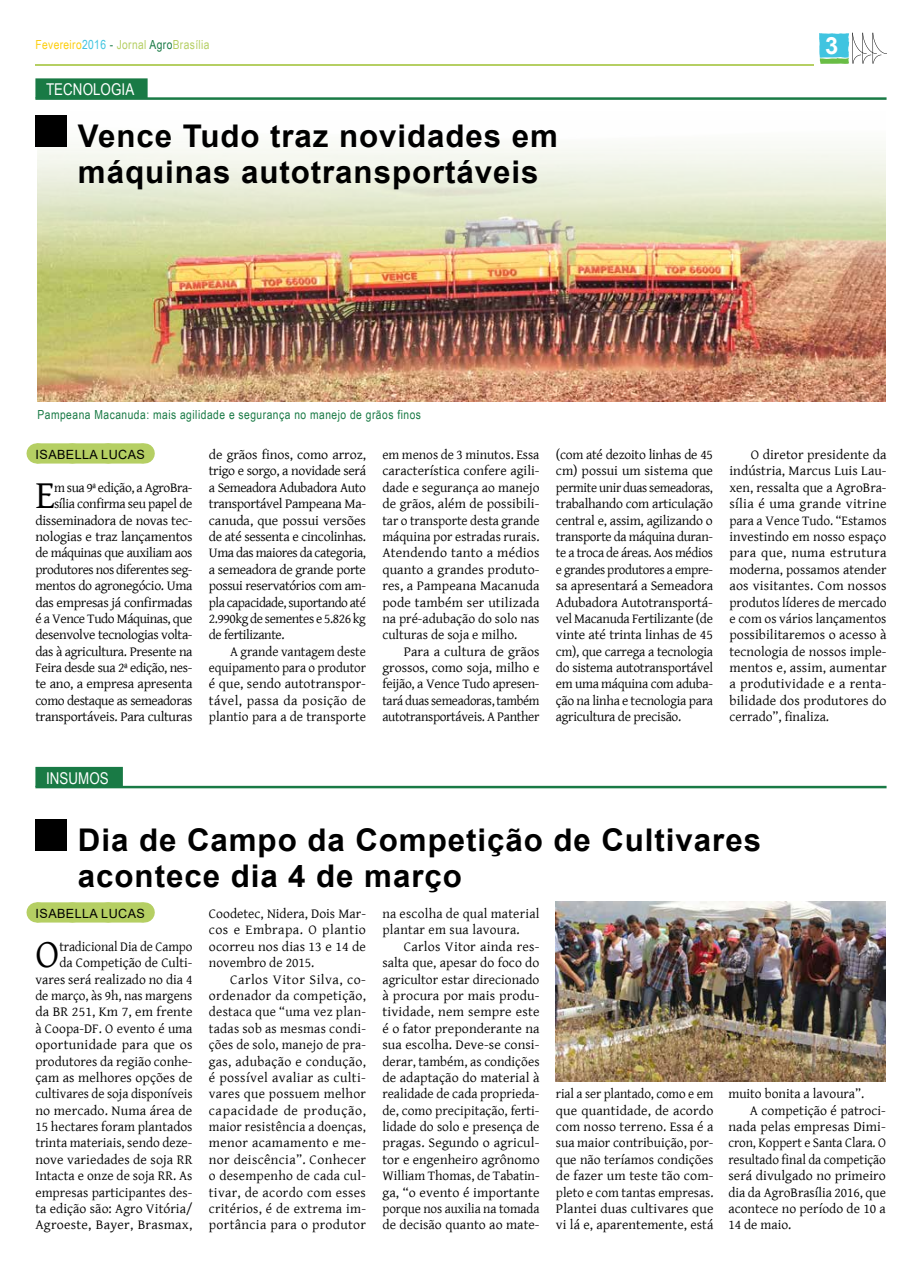
<style>
.page{position:relative;width:922px;height:1276px;background:#fff}
.page>*{position:absolute;margin:0;border:0;box-sizing:border-box;transform-origin:0 0}
.t1{font:40.38px "Gentium Basic";color:#000}
.t2{font:700 31.25px/36px "Arial";letter-spacing:.03em;color:#000}
.t3{font:700 23.75px "Arial";color:#fff}
.t4{font:16.25px "Arial Narrow";letter-spacing:.005em;color:#fff}
.t5{font:13.75px/16.4px "Gentium Basic";color:#000;text-align:justify}
.t6{font:13.75px/16.4px "Gentium Basic";color:#000;text-align:right;scale:.96 1}
.t7{font:13.75px/16.4px "Gentium Basic";letter-spacing:-.025em;color:#000;text-align:right}
.t8{font:13.75px/16.4px "Gentium Basic";letter-spacing:.02em;color:#000}
.t9{font:12.75px "Arial";letter-spacing:.035em;color:#000}
.t10{font:12.5px "Arial Narrow";letter-spacing:.04em;color:#197a45}
.t11{font:12.5px "Arial Narrow";letter-spacing:.03em;color:#b5cf63}
.s1{color:#fdce0d}
.s2{color:#40c4e0}
.s3{color:#197a45}
</style>
<div class="page">
<svg style="left:819px;top:33px;width:67px;height:31px"></svg>
<hr style="left:35px;top:64px;width:779px;height:2px;background:#b5cf63">
<img style="left:37px;top:148px;width:848px;height:253px">
<div style="left:35px;top:78px;width:113px;height:20px;background:#197a45"></div>
<hr style="left:35px;top:97px;width:851px;height:3px;background:#197a45">
<div style="left:35px;top:767px;width:88px;height:20px;background:#197a45"></div>
<hr style="left:35px;top:786px;width:851px;height:2px;background:#197a45">
<div style="left:35px;top:115px;width:32px;height:32px;background:#000"></div>
<div style="left:35px;top:819px;width:32px;height:32px;background:#000"></div>
<div style="left:37px;top:443px;width:107px;height:20px;background:#b5cf63"></div>
<svg style="left:72px;top:443px;width:54px;height:1px"></svg>
<svg style="left:144px;top:443px;width:1px;height:20px"></svg>
<div style="left:37px;top:902px;width:107px;height:20px;background:#b5cf63"></div>
<svg style="left:72px;top:902px;width:54px;height:1px"></svg>
<svg style="left:144px;top:902px;width:1px;height:20px"></svg>
<img style="left:555px;top:901px;width:330px;height:180px">
<p class="t11" style="left:35px;top:36px;width:175px"><span class="s1">Fevereiro</span><span class="s2">2016</span> <span class="s3">-</span> Jornal <span class="s3">Agro</span>brasília</p>
<h3 class="t3" style="left:825px;top:29px;width:15px">3</h3>
<p class="t4" style="left:46px;top:77px;width:88px">tecnologia</p>
<h2 class="t2" style="left:78px;top:118px;width:481px">Vence Tudo traz novidades em máquinas autotransportáveis</h2>
<p class="t10" style="left:37px;top:405px;width:385px">Pampeana Macanuda: mais agilidade e segurança no manejo de grãos finos</p>
<p class="t9" style="left:36px;top:446px;width:111px">ISABELLA LUCAS</p>
<h1 class="t1" style="left:35px;top:465px;width:21px">E</h1>
<p class="t5" style="left:209px;top:446px;width:159px">de grãos finos, como arroz, trigo e sorgo, a novidade será a Semeadora Adubadora Auto transportável Pampeana Ma&shy;canuda, que possui versões de até sessenta e cincolinhas.<br>Uma das maiores da categoria, a semeadora de grande porte possui reservatórios com am&shy;pla capacidade, suportando até 2.990kg de sementes e 5.826 kg de fertilizante.</p>
<p class="t5" style="left:209px;top:642px;width:159px;text-indent:21px">A grande vantagem deste equipamento para o produtor é que, sendo autotranspor&shy;tável, passa da posição de plantio para a de transporte</p>
<p class="t5" style="left:382px;top:446px;width:159px">em menos de 3 minutos. Essa característica confere agili&shy;dade e segurança ao manejo de grãos, além de possibili&shy;tar o transporte desta grande máquina por estradas rurais.<br>Atendendo tanto a médios quanto a grandes produto&shy;res, a Pampeana Macanuda pode também ser utilizada na pré-adubação do solo nas culturas de soja e milho.</p>
<p class="t5" style="left:382px;top:642px;width:159px;text-indent:21px">Para a cultura de grãos grossos, como soja, milho e feijão, a Vence Tudo apresen&shy;tará duas semeadoras, também autotransportáveis. A Panther</p>
<p class="t7" style="left:35px;top:479px;width:159px">m sua 9ª edição, a AgroBra&shy;sília confirma seu papel de disseminadora de novas tec&shy;nologias e traz lançamentos de máquinas que auxiliam aos produtores nos diferentes seg&shy;mentos do agronegócio. Uma das empresas já confirmadas é a Vence Tudo Máquinas, que desenvolve tecnologias volta&shy;das à agricultura. Presente na<br>Feira desde sua 2ª edição, nes&shy;te ano, a empresa apresenta como destaque as semeadoras transportáveis. Para culturas</p>
<p class="t5" style="left:555px;top:446px;width:159px">(com até dezoito linhas de 45 cm) possui um sistema que permite unir duas semeadoras, trabalhando com articulação central e, assim, agilizando o transporte da máquina duran&shy;te a troca de áreas. Aos médios e grandes produtores a empre&shy;sa apresentará a Semeadora Adubadora Autotransportá&shy;vel Macanuda Fertilizante (de vinte até trinta linhas de 45 cm), que carrega a tecnologia do sistema autotransportável em uma máquina com aduba&shy;ção na linha e tecnologia para agricultura de precisão.</p>
<p class="t5" style="left:729px;top:446px;width:159px;text-indent:21px">O diretor presidente da indústria, Marcus Luis Lau&shy;xen, ressalta que a AgroBra&shy;sília é uma grande vitrine para a Vence Tudo. “Estamos investindo em nosso espaço para que, numa estrutura moderna, possamos atender aos visitantes. Com nossos produtos líderes de mercado e com os vários lançamentos possibilitaremos o acesso à tecnologia de nossos imple&shy;mentos e, assim, aumentar a produtividade e a renta&shy;bilidade dos produtores do cerrado”, finaliza.</p>
<p class="t4" style="left:46px;top:766px;width:64px">INSUMOS</p>
<h2 class="t2" style="left:78px;top:822px;width:684px">Dia de Campo da Competição de Cultivares acontece dia 4 de março</h2>
<p class="t9" style="left:36px;top:904px;width:111px">ISABELLA LUCAS</p>
<h1 class="t1" style="left:35px;top:924px;width:25px">O</h1>
<p class="t6" style="left:35px;top:937px;width:165px">tradicional Dia de Campo<br>da Competição de Culti&shy;vares será realizado no dia 4 de março, às 9h, nas margens da BR 251, Km 7, em frente à Coopa-DF. O evento é uma oportunidade para que os produtores da região conhe&shy;çam as melhores opções de cultivares de soja disponíveis no mercado. Numa área de<br>15 hectares foram plantados trinta materiais, sendo deze&shy;nove variedades de soja RR<br>Intacta e onze de soja RR. As empresas participantes des&shy;ta edição são: Agro Vitória/<br>Agroeste, Bayer, Brasmax,</p>
<p class="t5" style="left:209px;top:905px;width:158px">Coodetec, Nidera, Dois Mar&shy;cos e Embrapa. O plantio ocorreu nos dias 13 e 14 de novembro de 2015.</p>
<p class="t5" style="left:209px;top:970px;width:159px;text-indent:21px">Carlos Vitor Silva, co&shy;ordenador da competição, destaca que “uma vez plan&shy;tadas sob as mesmas condi&shy;ções de solo, manejo de pra&shy;gas, adubação e condução, é possível avaliar as culti&shy;vares que possuem melhor capacidade de produção, maior resistência a doenças, menor acamamento e me&shy;nor deiscência”. Conhecer o desempenho de cada cul&shy;tivar, de acordo com esses critérios, é de extrema im&shy;portância para o produtor</p>
<p class="t8" style="left:382px;top:905px;width:158px">na escolha de qual material plantar em sua lavoura.</p>
<p class="t5" style="left:382px;top:937px;width:159px;text-indent:21px">Carlos Vitor ainda res&shy;salta que, apesar do foco do agricultor estar direcionado à procura por mais produ&shy;tividade, nem sempre este é o fator preponderante na sua escolha. Deve-se consi&shy;derar, também, as condições de adaptação do material à realidade de cada proprieda&shy;de, como precipitação, ferti&shy;lidade do solo e presença de pragas. Segundo o agricul&shy;tor e engenheiro agrônomo William Thomas, de Tabatin&shy;ga, “o evento é importante porque nos auxilia na tomada de decisão quanto ao mate-</p>
<p class="t6" style="left:555px;top:1085px;width:165px;text-align:justify">rial a ser plantado, como e em que quantidade, de acordo com nosso terreno. Essa é a sua maior contribuição, por&shy;que não teríamos condições de fazer um teste tão com&shy;pleto e com tantas empresas.<br>Plantei duas cultivares que vi lá e, aparentemente, está</p>
<p class="t5" style="left:728px;top:1085px;width:137px">muito bonita a lavoura”.</p>
<p class="t5" style="left:749px;top:1101px;width:138px">A competição é patroci-</p>
<p class="t5" style="left:728px;top:1118px;width:159px">nada pelas empresas Dimi-</p>
<p class="t6" style="left:728px;top:1134px;width:165px">cron, Koppert e Santa Clara. O</p>
<p class="t6" style="left:728px;top:1150px;width:165px">resultado final da competição</p>
<p class="t5" style="left:728px;top:1167px;width:159px">será divulgado no primeiro</p>
<p class="t5" style="left:728px;top:1183px;width:159px">dia da AgroBrasília 2016, que</p>
<p class="t5" style="left:728px;top:1200px;width:159px">acontece no período de 10 a</p>
<p class="t5" style="left:728px;top:1216px;width:64px">14 de maio.</p>
</div>
